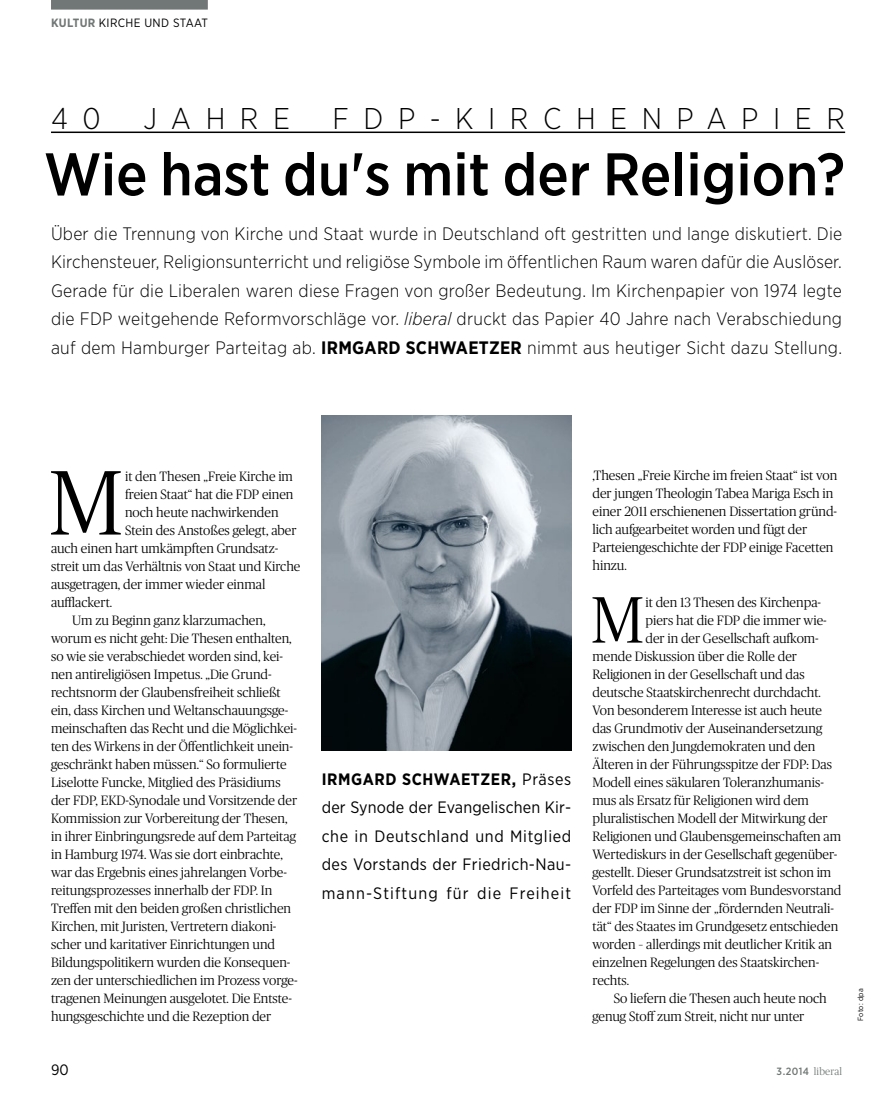
<style>
.page{position:relative;width:893px;height:1106px;background:#fff}
.page>*{position:absolute;margin:0;border:0;box-sizing:border-box;transform-origin:0 0}
.t1{font:300 91.35px "Publico";color:#000}
.t2{font:300 65.4px "Publico";color:#000}
.t3{font:500 60px "Gotham Narrow";color:#000}
.t4{font:300 30px "Gotham Narrow";letter-spacing:.485em;color:#000}
.t5{font:300 18px/28.5px "Gotham Narrow";letter-spacing:.015em;color:#000;text-align:justify}
.t6{font:16.5px/28.5px "Gotham Narrow";letter-spacing:.055em;color:#000;text-align:justify}
.t7{font:15px "Gotham Narrow";color:#000}
.t8{font:300 13.5px/18px "Publico";color:#000}
.t9{font:12px "Gotham Narrow";letter-spacing:.03em;color:#000}
.t10{font:300 10.5px "Publico";letter-spacing:.01em;color:#717776}
.t11{font:7.5px "Gotham Narrow";letter-spacing:.02em;color:#000}
.s1{font-weight:700;color:#717776}
.s2{font-style:italic}
.s3{font-weight:700}
.s4{font-family:"Gotham Narrow";font-weight:500}
</style>
<div class="page">
<hr style="left:51px;top:131px;width:794px;height:2px;background:#000">
<img style="left:322px;top:415px;width:249px;height:335px">
<div style="left:51px;top:0;width:157px;height:10px;background:#717776"></div>
<p class="t9" style="left:51px;top:15px;width:159px"><span class="s1">KULTUR</span> KIRCHE UND STAAT</p>
<h3 class="t4" style="left:51px;top:100px;width:51px">4 0</h3>
<h3 class="t4" style="left:143px;top:100px;width:148px">JAHRE</h3>
<h3 class="t4" style="left:333px;top:100px;width:514px">FDP-KIRCHENPAPIER</h3>
<h3 class="t3" style="left:44px;top:136px;width:803px">Wie hast du's mit der Religion?</h3>
<p class="t5" style="left:51px;top:219px;width:793px">Über die Trennung von Kirche und Staat wurde in Deutschland oft gestritten und lange diskutiert. Die Kirchensteuer, Religionsunterricht und religiöse Symbole im öffentlichen Raum waren dafür die Auslöser.<br>Gerade für die Liberalen waren diese Fragen von großer Bedeutung. Im Kirchenpapier von 1974 legte die FDP weitgehende Reformvorschläge vor. <span class="s2">liberal</span> druckt das Papier 40 Jahre nach Verabschiedung auf dem Hamburger Parteitag ab. <span class="s3">IRMGARD SCHWAETZER</span> nimmt aus heutiger Sicht dazu Stellung.</p>
<h1 class="t1" style="left:49px;top:452px;width:76px">M</h1>
<p class="t8" style="left:125px;top:467px;width:169px">it den Thesen „Freie Kirche im</p>
<p class="t8" style="left:125px;top:485px;width:170px">freien Staat“ hat die FDP einen</p>
<p class="t8" style="left:125px;top:503px;width:155px">noch heute nachwirkenden</p>
<p class="t8" style="left:125px;top:521px;width:173px">Stein des Anstoßes gelegt, aber</p>
<p class="t8" style="left:51px;top:539px;width:229px">auch einen hart umkämpften Grundsatz-</p>
<p class="t8" style="left:51px;top:557px;width:251px">streit um das Verhältnis von Staat und Kirche</p>
<p class="t8" style="left:51px;top:575px;width:216px">ausgetragen, der immer wieder einmal</p>
<p class="t8" style="left:51px;top:593px;width:63px">aufflackert.</p>
<p class="t8" style="left:72px;top:611px;width:195px">Um zu Beginn ganz klarzumachen,</p>
<p class="t8" style="left:51px;top:629px;width:242px">worum es nicht geht: Die Thesen enthalten,</p>
<p class="t8" style="left:51px;top:647px;width:234px">so wie sie verabschiedet worden sind, kei-</p>
<p class="t8" style="left:51px;top:665px;width:222px">nen antireligiösen Impetus. „Die Grund-</p>
<p class="t8" style="left:51px;top:683px;width:231px">rechtsnorm der Glaubensfreiheit schließt</p>
<p class="t8" style="left:51px;top:701px;width:239px">ein, dass Kirchen und Weltanschauungsge-</p>
<p class="t8" style="left:51px;top:719px;width:248px">meinschaften das Recht und die Möglichkei-</p>
<p class="t8" style="left:51px;top:737px;width:244px">ten des Wirkens in der Öffentlichkeit unein-</p>
<p class="t8" style="left:51px;top:755px;width:237px">geschränkt haben müssen.“ So formulierte</p>
<p class="t8" style="left:51px;top:773px;width:231px">Liselotte Funcke, Mitglied des Präsidiums</p>
<p class="t8" style="left:51px;top:791px;width:248px">der FDP, EKD-Synodale und Vorsitzende der</p>
<p class="t8" style="left:51px;top:809px;width:238px">Kommission zur Vorbereitung der Thesen,</p>
<p class="t8" style="left:51px;top:827px;width:247px">in ihrer Einbringungsrede auf dem Parteitag</p>
<p class="t8" style="left:51px;top:845px;width:233px">in Hamburg 1974. Was sie dort einbrachte,</p>
<p class="t8" style="left:51px;top:863px;width:238px">war das Ergebnis eines jahrelangen Vorbe-</p>
<p class="t8" style="left:51px;top:881px;width:223px">reitungsprozesses innerhalb der FDP. In</p>
<p class="t8" style="left:51px;top:899px;width:242px">Treffen mit den beiden großen christlichen</p>
<p class="t8" style="left:51px;top:917px;width:227px">Kirchen, mit Juristen, Vertretern diakoni-</p>
<p class="t8" style="left:51px;top:935px;width:226px">scher und karitativer Einrichtungen und</p>
<p class="t8" style="left:51px;top:953px;width:241px">Bildungspolitikern wurden die Konsequen-</p>
<p class="t8" style="left:51px;top:971px;width:248px">zen der unterschiedlichen im Prozess vorge-</p>
<p class="t8" style="left:51px;top:989px;width:243px">tragenen Meinungen ausgelotet. Die Entste-</p>
<p class="t8" style="left:51px;top:1007px;width:222px">hungsgeschichte und die Rezeption der</p>
<p class="t6" style="left:322px;top:764px;width:251px"><span class="s3">IRMGARD SCHWAETZER,</span> Präses der Synode der Evangelischen Kir&shy;che in Deutschland und Mitglied des Vorstands der Friedrich-Nau&shy;mann-Stiftung für die Freiheit</p>
<p class="t8" style="left:592px;top:467px;width:246px">,Thesen „Freie Kirche im freien Staat“ ist von der jungen Theologin Tabea Mariga Esch in einer 2011 erschienenen Dissertation gründ&shy;lich aufgearbeitet worden und fügt der Parteiengeschichte der FDP einige Facetten hinzu.</p>
<h2 class="t2" style="left:591px;top:584px;width:55px">M</h2>
<p class="t8" style="left:645px;top:593px;width:177px">it den 13 Thesen des Kirchenpa-</p>
<p class="t8" style="left:645px;top:611px;width:183px">piers hat die FDP die immer wie-</p>
<p class="t8" style="left:645px;top:629px;width:175px">der in der Gesellschaft aufkom-</p>
<p class="t8" style="left:592px;top:647px;width:206px">mende Diskussion über die Rolle der</p>
<p class="t8" style="left:592px;top:665px;width:214px">Religionen in der Gesellschaft und das</p>
<p class="t8" style="left:592px;top:683px;width:230px">deutsche Staatskirchenrecht durchdacht.</p>
<p class="t8" style="left:592px;top:701px;width:231px">Von besonderem Interesse ist auch heute</p>
<p class="t8" style="left:592px;top:719px;width:231px">das Grundmotiv der Auseinandersetzung</p>
<p class="t8" style="left:592px;top:737px;width:224px">zwischen den Jungdemokraten und den</p>
<p class="t8" style="left:592px;top:755px;width:241px">Älteren in der Führungsspitze der FDP: Das</p>
<p class="t8" style="left:592px;top:773px;width:233px">Modell eines säkularen Toleranzhumanis-</p>
<p class="t8" style="left:592px;top:791px;width:218px">mus als Ersatz für Religionen wird dem</p>
<p class="t8" style="left:592px;top:809px;width:237px">pluralistischen Modell der Mitwirkung der</p>
<p class="t8" style="left:592px;top:827px;width:250px">Religionen und Glaubensgemeinschaften am</p>
<p class="t8" style="left:592px;top:845px;width:246px">Wertediskurs in der Gesellschaft gegenüber-</p>
<p class="t8" style="left:592px;top:863px;width:240px">gestellt. Dieser Grundsatzstreit ist schon im</p>
<p class="t8" style="left:592px;top:881px;width:250px">Vorfeld des Parteitages vom Bundesvorstand</p>
<p class="t8" style="left:592px;top:899px;width:243px">der FDP im Sinne der „fördernden Neutrali-</p>
<p class="t8" style="left:592px;top:917px;width:247px">tät“ des Staates im Grundgesetz entschieden</p>
<p class="t8" style="left:592px;top:935px;width:241px">worden – allerdings mit deutlicher Kritik an</p>
<p class="t8" style="left:592px;top:953px;width:228px">einzelnen Regelungen des Staatskirchen-</p>
<p class="t8" style="left:592px;top:971px;width:38px">rechts.</p>
<p class="t8" style="left:614px;top:989px;width:215px">So liefern die Thesen auch heute noch</p>
<p class="t8" style="left:592px;top:1007px;width:213px">genug Stoff zum Streit, nicht nur unter</p>
<p class="t11" style="left:856px;top:1020px;width:34px;rotate:-90deg">Foto: dpa</p>
<p class="t7" style="left:51px;top:1060px;width:19px">90</p>
<p class="t10" style="left:777px;top:1065px;width:67px"><span class="s4">3.2014</span> liberal</p>
</div>
